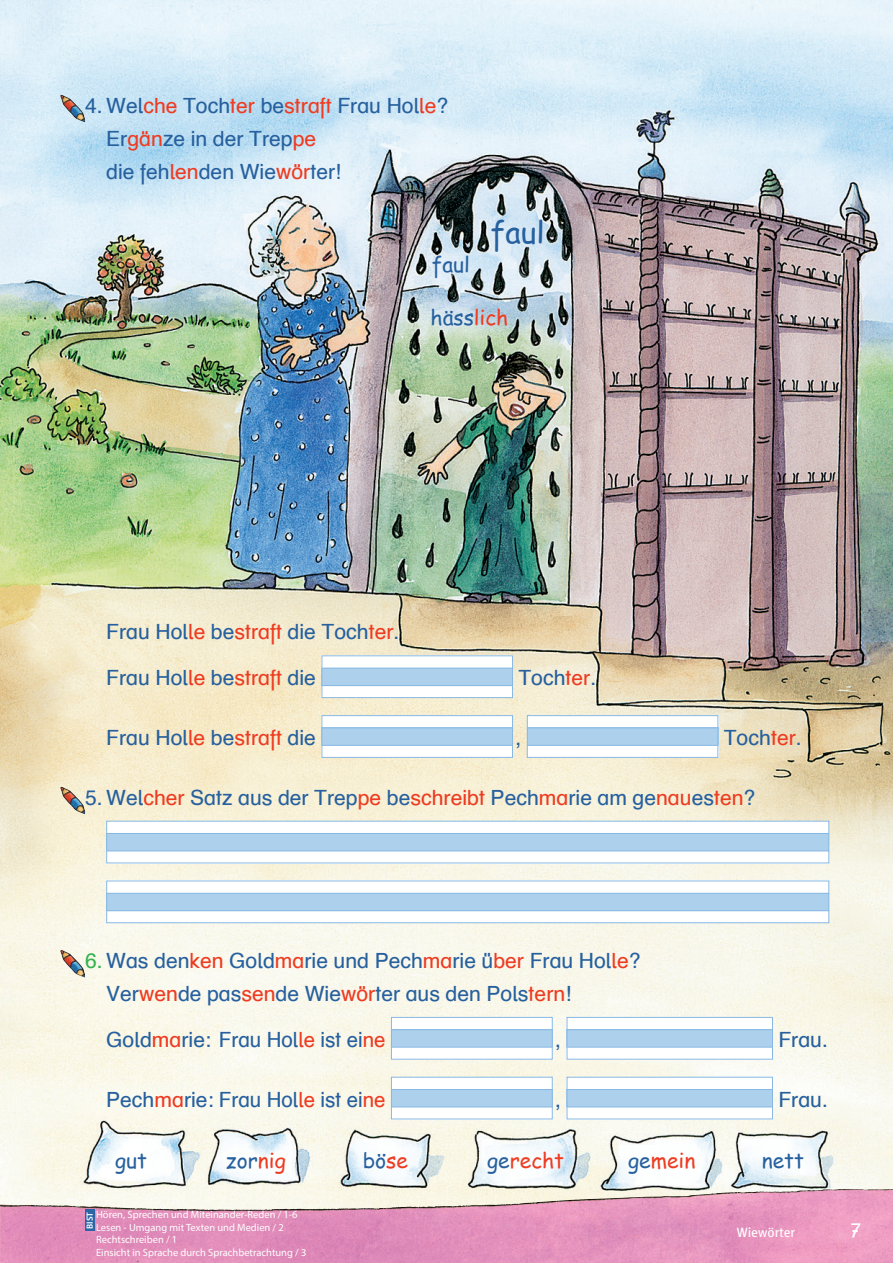
<style>
.page{position:relative;width:893px;height:1263px;background:#fff}
.page>*{position:absolute;margin:0;border:0;box-sizing:border-box;transform-origin:0 0}
.t1{font:30px "Comic Sans MSOE";color:#26609e}
.t2{font:21px/33px "Schulbuch Nord OE Roman";color:#26609e}
.t3{font:21px "Comic Sans MSOE";color:#26609e}
.t4{font:21px "Comic Sans MSOE";color:#ed3c22}
.t5{font:21px "Meta Book Expert";color:#fff}
.t6{font:13.5px "Meta";color:#fff}
.t7{font:10.5px/12.6px "Myriad Pro";color:#fff}
.t8{font:600 9px "Myriad Pro";color:#fff}
.s1{color:#ed3c22}
.s2{color:#34b34f}
.s3{color:#26609e}
.s4{font-family:"Schulbuch Nord OE Roman"}
</style>
<div class="page">
<img style="left:0;top:0;width:893px;height:1263px">
<div style="left:322px;top:655px;width:191px;height:43px;background:#fff"></div>
<div style="left:322px;top:668px;width:191px;height:17px;background:#add0ed"></div>
<hr style="left:322px;top:668px;width:191px;height:1px;background:#87b8e3">
<hr style="left:322px;top:685px;width:191px;height:1px;background:#87b8e3">
<div style="left:322px;top:655px;width:191px;height:43px;border:1px solid #87b8e3"></div>
<div style="left:322px;top:715px;width:191px;height:43px;background:#fff"></div>
<div style="left:322px;top:728px;width:191px;height:17px;background:#add0ed"></div>
<hr style="left:322px;top:727px;width:191px;height:1px;background:#87b8e3">
<hr style="left:322px;top:745px;width:191px;height:1px;background:#87b8e3">
<div style="left:322px;top:715px;width:191px;height:43px;border:1px solid #87b8e3"></div>
<div style="left:527px;top:715px;width:191px;height:43px;background:#fff"></div>
<div style="left:527px;top:728px;width:191px;height:17px;background:#add0ed"></div>
<hr style="left:527px;top:727px;width:191px;height:1px;background:#87b8e3">
<hr style="left:527px;top:745px;width:191px;height:1px;background:#87b8e3">
<div style="left:527px;top:715px;width:191px;height:43px;border:1px solid #87b8e3"></div>
<div style="left:106px;top:821px;width:723px;height:42px;background:#fff"></div>
<div style="left:106px;top:833px;width:723px;height:17px;background:#add0ed"></div>
<hr style="left:106px;top:833px;width:723px;height:1px;background:#87b8e3">
<hr style="left:106px;top:850px;width:723px;height:1px;background:#87b8e3">
<div style="left:106px;top:821px;width:723px;height:42px;border:1px solid #87b8e3"></div>
<div style="left:106px;top:880px;width:723px;height:43px;background:#fff"></div>
<div style="left:106px;top:893px;width:723px;height:17px;background:#add0ed"></div>
<hr style="left:106px;top:893px;width:723px;height:1px;background:#87b8e3">
<hr style="left:106px;top:910px;width:723px;height:1px;background:#87b8e3">
<div style="left:106px;top:880px;width:723px;height:43px;border:1px solid #87b8e3"></div>
<div style="left:391px;top:1017px;width:162px;height:42px;background:#fff"></div>
<div style="left:391px;top:1029px;width:162px;height:18px;background:#add0ed"></div>
<hr style="left:391px;top:1029px;width:162px;height:1px;background:#87b8e3">
<hr style="left:391px;top:1047px;width:162px;height:1px;background:#87b8e3">
<div style="left:391px;top:1017px;width:162px;height:42px;border:1px solid #87b8e3"></div>
<div style="left:567px;top:1017px;width:206px;height:42px;background:#fff"></div>
<div style="left:567px;top:1029px;width:206px;height:18px;background:#add0ed"></div>
<hr style="left:567px;top:1029px;width:206px;height:1px;background:#87b8e3">
<hr style="left:567px;top:1047px;width:206px;height:1px;background:#87b8e3">
<div style="left:567px;top:1017px;width:206px;height:42px;border:1px solid #87b8e3"></div>
<div style="left:391px;top:1077px;width:162px;height:42px;background:#fff"></div>
<div style="left:391px;top:1089px;width:162px;height:17px;background:#add0ed"></div>
<hr style="left:391px;top:1089px;width:162px;height:1px;background:#87b8e3">
<hr style="left:391px;top:1106px;width:162px;height:1px;background:#87b8e3">
<div style="left:391px;top:1077px;width:162px;height:42px;border:1px solid #87b8e3"></div>
<div style="left:567px;top:1077px;width:206px;height:42px;background:#fff"></div>
<div style="left:567px;top:1089px;width:206px;height:17px;background:#add0ed"></div>
<hr style="left:567px;top:1089px;width:206px;height:1px;background:#87b8e3">
<hr style="left:567px;top:1106px;width:206px;height:1px;background:#87b8e3">
<div style="left:567px;top:1077px;width:206px;height:42px;border:1px solid #87b8e3"></div>
<img style="left:60px;top:787px;width:25px;height:27px">
<img style="left:60px;top:950px;width:25px;height:27px">
<img style="left:484px;top:1189px;width:354px;height:16px">
<img style="left:0;top:1204px;width:1px;height:59px">
<img style="left:60px;top:95px;width:25px;height:27px">
<div style="left:85px;top:1210px;width:9px;height:21px;background:#2d64a5"></div>
<p class="t2" style="left:106px;top:89px;width:344px;text-indent:-21px">4. Wel<span class="s1">che</span> Toch<span class="s1">ter</span> be<span class="s1">straft</span> Frau Hol<span class="s1">le</span>?<br>Er<span class="s1">gän</span>ze in der Trep<span class="s1">pe<br></span>die feh<span class="s1">len</span>den Wie<span class="s1">wör</span>ter!</p>
<p class="t3" style="left:432px;top:249px;width:40px">faul</p>
<h1 class="t1" style="left:490px;top:209px;width:56px">faul</h1>
<p class="t3" style="left:431px;top:301px;width:79px">häss<span class="s1">lich</span></p>
<p class="t2" style="left:106px;top:609px;width:295px;line-height:45.8px">Frau Hol<span class="s1">le</span> be<span class="s1">straft</span> die Toch<span class="s1">ter</span>.<br>Frau Hol<span class="s1">le</span> be<span class="s1">straft</span> die</p>
<p class="t2" style="left:106px;top:721px;width:211px">Frau Hol<span class="s1">le</span> be<span class="s1">straft</span> die</p>
<p class="t2" style="left:518px;top:661px;width:79px">Toch<span class="s1">ter</span>.</p>
<p class="t2" style="left:515px;top:721px;width:7px">,</p>
<p class="t2" style="left:724px;top:721px;width:79px">Toch<span class="s1">ter</span>.</p>
<p class="t2" style="left:85px;top:781px;width:672px">5. Wel<span class="s1">cher</span> Satz aus der Trep<span class="s1">pe</span> be<span class="s1">schreibt</span> Pech<span class="s1">ma</span>rie am ge<span class="s1">nau</span>es<span class="s1">ten</span>?</p>
<p class="t2" style="left:106px;top:944px;width:536px;text-indent:-21px"><span class="s2">6.</span> Was den<span class="s1">ken</span> Gold<span class="s1">ma</span>rie und Pech<span class="s1">ma</span>rie ü<span class="s1">ber</span> Frau Hol<span class="s1">le</span>?<br>Ver<span class="s1">wen</span>de pas<span class="s1">sen</span>de Wie<span class="s1">wör</span>ter aus den Pols<span class="s1">tern</span>!</p>
<p class="t2" style="left:106px;top:1023px;width:281px">Gold<span class="s1">ma</span>rie: Frau Hol<span class="s1">le</span> ist ei<span class="s1">ne</span></p>
<p class="t2" style="left:555px;top:1023px;width:7px">,</p>
<p class="t2" style="left:106px;top:1082px;width:281px">Pech<span class="s1">ma</span>rie: Frau Hol<span class="s1">le</span> ist ei<span class="s1">ne</span></p>
<p class="t2" style="left:555px;top:1082px;width:7px">,</p>
<p class="t2" style="left:778px;top:1023px;width:51px">Frau.</p>
<p class="t2" style="left:778px;top:1082px;width:51px">Frau.</p>
<p class="t3" style="left:115px;top:1145px;width:33px">gut</p>
<p class="t3" style="left:225px;top:1145px;width:62px">zor<span class="s1">nig</span></p>
<p class="t3" style="left:363px;top:1145px;width:47px">bö<span class="s1">se</span></p>
<p class="t4" style="left:487px;top:1145px;width:79px"><span class="s3">ge</span>recht</p>
<p class="t4" style="left:628px;top:1145px;width:69px"><span class="s3">ge</span>mein</p>
<p class="t3" style="left:762px;top:1145px;width:44px">nett</p>
<p class="t8" style="left:84px;top:1229px;width:18px;rotate:-90deg">BIST</p>
<p class="t7" style="left:96px;top:1208px;width:212px">Hören, Sprechen und Miteinander-Reden / 1-6<br>Lesen - Umgang mit Texten und Medien / 2<br>Rechtschreiben / 1<br>Einsicht in Sprache durch Sprachbetrachtung / 3</p>
<p class="t6" style="left:737px;top:1224px;width:60px">Wiewörter</p>
<p class="t5" style="left:850px;top:1217px;width:12px">7<span class="s4">-</span></p>
</div>
